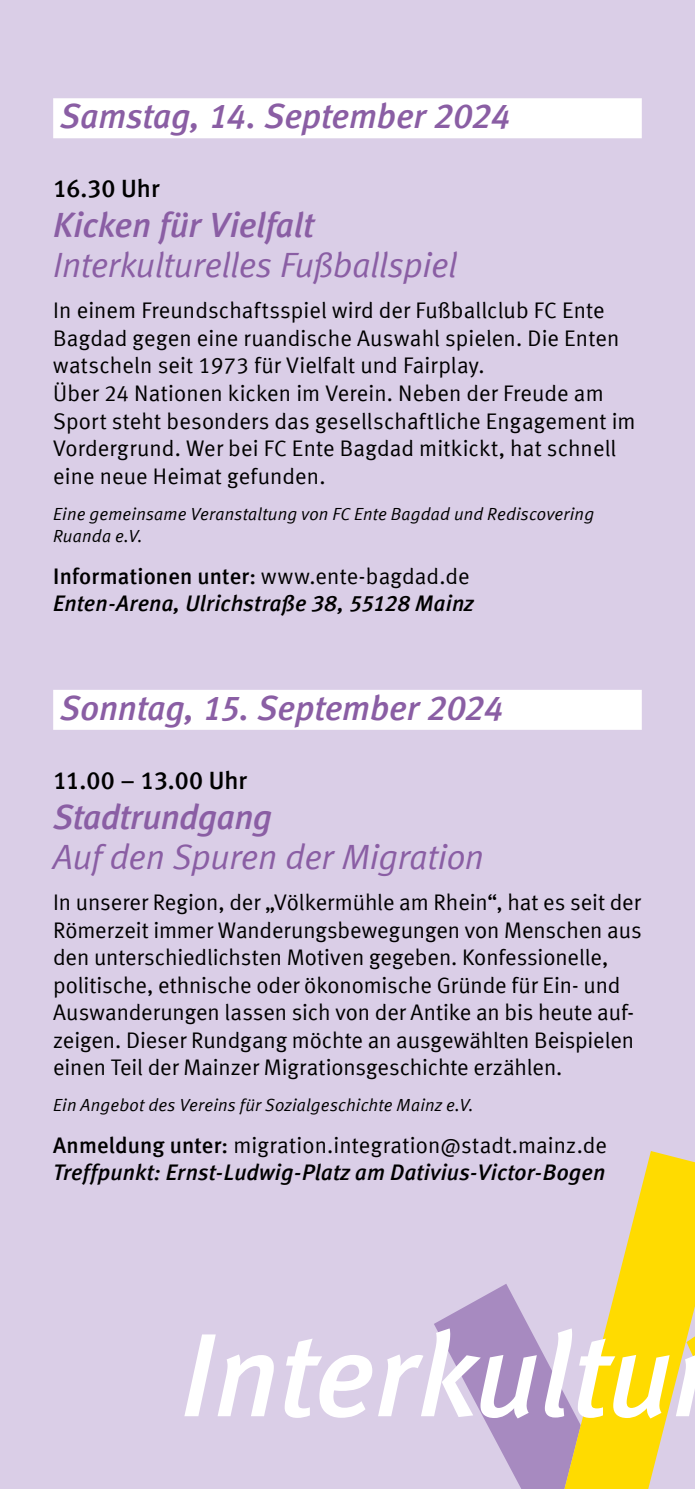
<style>
.page{position:relative;width:695px;height:1489px;background:#fff}
.page>*{position:absolute;margin:0;border:0;box-sizing:border-box;transform-origin:0 0}
.t1{font:italic 700 35px "Mainz Meta";letter-spacing:-.01em;color:#8a5ea4}
.t2{font:italic 35px "Mainz Meta";letter-spacing:-.01em;color:#8a5ea4}
.t3{font:700 25px "Mainz Meta";color:#000}
.t4{font:22.5px/27.5px "Mainz Meta";color:#000}
.t5{font:italic 700 22.5px "Mainz Meta";letter-spacing:.01em;color:#000}
.t6{font:700 22.5px "Mainz Meta";letter-spacing:.005em;color:#000}
.t7{font:italic 17.5px/22.5px "Mainz Meta";letter-spacing:.015em;color:#000}
.s1{font-weight:400}
.s2{font-weight:700}
</style>
<div class="page">
<div style="left:0;top:0;width:694px;height:1488px;background:#dacee7"></div>
<div style="left:53px;top:98px;width:588px;height:40px;background:#fff"></div>
<div style="left:53px;top:689px;width:588px;height:40px;background:#fff"></div>
<svg style="left:284px;top:1339px;width:88px;height:78px"></svg>
<svg style="left:617px;top:1151px;width:77px;height:266px;fill:#ffdb00"></svg>
<svg style="left:184px;top:1334px;width:90px;height:81px"></svg>
<svg style="left:378px;top:1283px;width:291px;height:205px"></svg>
<svg style="left:675px;top:1336px;width:19px;height:79px"></svg>
<p class="t1" style="left:60px;top:95px;width:451px">Samstag, 14. September 2024</p>
<p class="t3" style="left:53px;top:174px;width:108px">16.30 Uhr</p>
<p class="t1" style="left:53px;top:204px;width:262px">Kicken für Vielfalt</p>
<p class="t2" style="left:53px;top:245px;width:405px">Interkulturelles Fußballspiel</p>
<p class="t4" style="left:53px;top:296px;width:584px">In einem Freundschaftsspiel wird der Fußballclub FC Ente Bagdad gegen eine ruandische Auswahl spielen. Die Enten watscheln seit 1973 für Vielfalt und Fairplay.<br>Über 24 Nationen kicken im Verein. Neben der Freude am Sport steht besonders das gesellschaftliche Engagement im Vordergrund. Wer bei FC Ente Bagdad mitkickt, hat schnell eine neue Heimat gefunden.</p>
<p class="t7" style="left:53px;top:502px;width:542px">Eine gemeinsame Veranstaltung von FC Ente Bagdad und Rediscovering<br>Ruanda e.V.</p>
<p class="t6" style="left:53px;top:562px;width:418px">Informationen unter: <span class="s1">www.ente-bagdad.de</span></p>
<p class="t5" style="left:53px;top:590px;width:422px">Enten-Arena, Ulrichstraße 38, 55128 Mainz</p>
<p class="t1" style="left:60px;top:687px;width:444px">Sonntag, 15. September 2024</p>
<p class="t3" style="left:53px;top:765px;width:195px">11.00 – 13.00 Uhr</p>
<p class="t1" style="left:53px;top:795px;width:221px">Stadtrundgang</p>
<p class="t2" style="left:53px;top:836px;width:432px">Auf den Spuren der Migration</p>
<p class="t4" style="left:53px;top:888px;width:590px">In unserer Region, der „Völkermühle am Rhein“, hat es seit der Römerzeit immer Wanderungsbewegungen von Menschen aus den unterschiedlichsten Motiven gegeben. Konfessionelle, politische, ethnische oder ökonomische Gründe für Ein- und Auswanderungen lassen sich von der Antike an bis heute auf&shy;zeigen. Dieser Rundgang möchte an ausgewählten Beispielen einen Teil der Mainzer Migrationsgeschichte erzählen.</p>
<p class="t7" style="left:53px;top:1093px;width:422px">Ein Angebot des Vereins für Sozialgeschichte Mainz e.V.</p>
<p class="t4" style="left:53px;top:1130px;width:555px"><span class="s2">Anmeldung unter:</span> migration.integration@stadt.mainz.de</p>
<p class="t5" style="left:53px;top:1158px;width:553px">Treffpunkt: Ernst-Ludwig-Platz am Dativius-Victor-Bogen</p>
</div>
